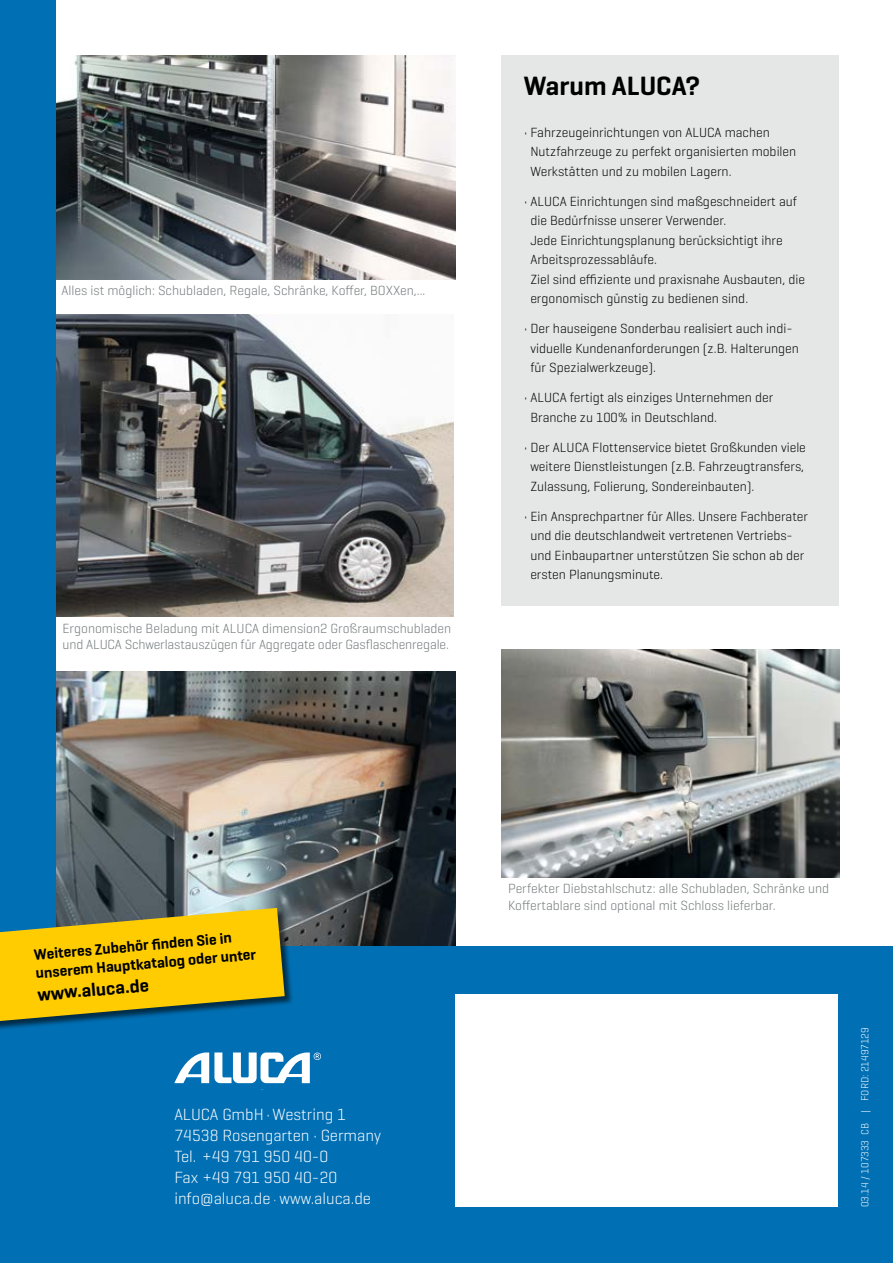
<style>
.page{position:relative;width:893px;height:1263px;background:#fff}
.page>*{position:absolute;margin:0;border:0;box-sizing:border-box;transform-origin:0 0}
.t1{font:600 27px "Geogrotesque";color:#000}
.t2{font:600 18.75px "Geogrotesque";color:#000}
.t3{font:300 16.5px/21px "Geogrotesque";color:#fff}
.t4{font:600 15.3px/18.5px "Geogrotesque";color:#000}
.t5{font:300 13.5px/19.5px "Geogrotesque";color:#000}
.t6{font:300 13.5px/16.2px "Geogrotesque";color:#717879}
.t7{font:300 10.5px "Geogrotesque";color:#fff}
.s1{font-size:13.5px}
</style>
<div class="page">
<img style="left:55px;top:314px;width:399px;height:302px">
<img style="left:55px;top:672px;width:401px;height:274px">
<img style="left:55px;top:55px;width:401px;height:225px">
<div style="left:0;top:0;width:55px;height:1263px;background:#006fb4"></div>
<div style="left:0;top:946px;width:893px;height:317px;background:#006fb4"></div>
<svg style="left:174px;top:1052px;width:147px;height:31px"></svg>
<div style="left:0;top:908px;width:293px;height:123px;background:#000;opacity:.6"></div>
<svg style="left:0;top:908px;width:285px;height:113px;background:#cbb31e"></svg>
<div style="left:455px;top:994px;width:383px;height:213px;background:#fff"></div>
<div style="left:502px;top:55px;width:337px;height:551px;background:#e5e6e6"></div>
<img style="left:502px;top:649px;width:337px;height:228px">
<p class="t6" style="left:62px;top:282px;width:365px">Alles ist möglich: Schubladen, Regale, Schränke, Koffer, BOXXen,...</p>
<p class="t6" style="left:63px;top:620px;width:390px">Ergonomische Beladung mit ALUCA dimension2 Großraumschubladen und ALUCA Schwerlastauszügen für Aggregate oder Gasflaschenregale.</p>
<h1 class="t1" style="left:524px;top:69px;width:178px">Warum ALUCA?</h1>
<p class="t5" style="left:530px;top:122px;width:267px;text-indent:-6px">• Fahrzeugeinrichtungen von ALUCA machen<br>Nutzfahrzeuge zu perfekt organisierten mobilen<br>Werkstätten und zu mobilen Lagern.</p>
<p class="t5" style="left:530px;top:191px;width:276px;text-indent:-6px">• ALUCA Einrichtungen sind maßgeschneidert auf die Bedürfnisse unserer Verwender.<br>Jede Einrichtungsplanung berücksichtigt ihre Arbeitsprozessabläufe.<br>Ziel sind effiziente und praxisnahe Ausbauten, die ergonomisch günstig zu bedienen sind.</p>
<p class="t5" style="left:530px;top:318px;width:270px;text-indent:-6px">• Der hauseigene Sonderbau realisiert auch indi&shy;viduelle Kundenanforderungen (z.B. Halterungen für Spezialwerkzeuge).</p>
<p class="t5" style="left:530px;top:387px;width:244px;text-indent:-6px">• ALUCA fertigt als einziges Unternehmen der<br>Branche zu 100% in Deutschland.</p>
<p class="t5" style="left:530px;top:437px;width:277px;text-indent:-6px">• Der ALUCA Flottenservice bietet Großkunden viele weitere Dienstleistungen (z.B. Fahrzeugtransfers,<br>Zulassung, Folierung, Sondereinbauten).</p>
<p class="t5" style="left:530px;top:506px;width:279px;text-indent:-6px">• Ein Ansprechpartner für Alles. Unsere Fachberater und die deutschlandweit vertretenen Vertriebs&shy;und Einbaupartner unterstützen Sie schon ab der ersten Planungsminute.</p>
<p class="t4" style="left:33px;top:945px;width:223px;rotate:-5deg">Weiteres Zubehör fi nden Sie in unserem Hauptkatalog oder unter</p>
<h2 class="t2" style="left:37px;top:983px;width:113px;rotate:-5deg">www.aluca.de</h2>
<p class="t3" style="left:174px;top:1104px;width:208px">ALUCA GmbH · Westring 1<br>74538 Rosengarten · Germany<br>Tel. +49 791 950 40-0<br>Fax +49 791 950 40-20 info@aluca.de <span class="s1">·</span> www.aluca.de</p>
<p class="t6" style="left:508px;top:880px;width:323px">Perfekter Diebstahlschutz: alle Schubladen, Schränke und<br>Koffertablare sind optional mit Schloss lieferbar.</p>
<p class="t7" style="left:858px;top:1207px;width:181px;rotate:-90deg">03.14 / 107333 CB | FORD: 21497129</p>
</div>
